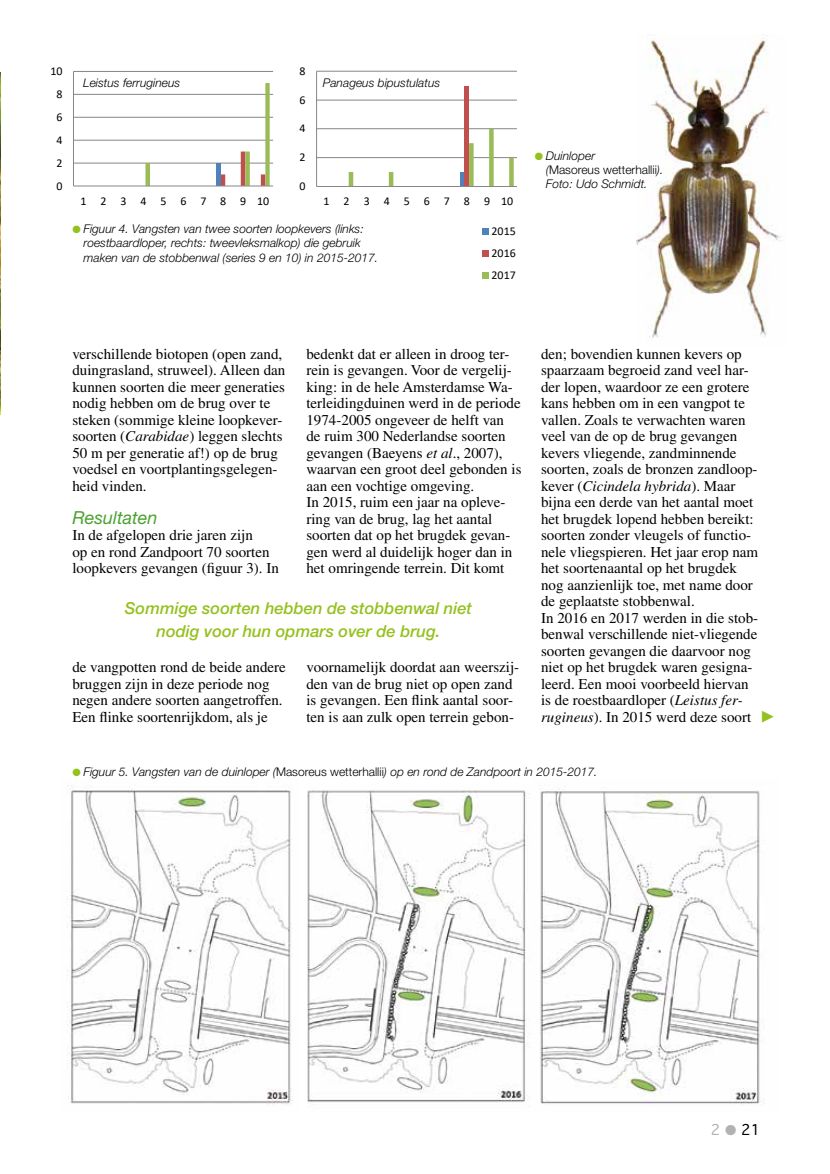
<style>
.page{position:relative;width:830px;height:1174px;background:#fff}
.page>*{position:absolute;margin:0;border:0;box-sizing:border-box;transform-origin:0 0}
.t1{font:italic 18px "Helvetica Neue LT Std";color:#4ca22f}
.t2{font:italic 500 16.5px/22.5px "Helvetica Neue LT Std";color:#95c11f;text-align:center}
.t3{font:15px/16.5px "Times LT Std";color:#000}
.t4{font:14.25px "Geneva";color:#000}
.t5{font:italic 300 12px/14.4px "Helvetica Neue LT Std";color:#000}
.t6{font:12px/21.6px "Calibri";letter-spacing:.92em;color:#000;text-align:justify}
.t7{font:12px "Calibri";letter-spacing:1.165em;color:#000}
.t8{font:12px "Calibri";letter-spacing:1.17em;color:#000}
.s1{color:#95c11f}
.s2{font-style:normal}
.s3{font-style:italic}
.s4{color:#b3b2b2}
</style>
<div class="page">
<img style="left:636px;top:35px;width:145px;height:303px">
<img style="left:0;top:72px;width:1px;height:343px">
<img style="left:67px;top:785px;width:226px;height:320px">
<img style="left:307px;top:790px;width:223px;height:313px">
<img style="left:540px;top:788px;width:225px;height:317px">
<svg style="left:73px;top:71px;width:201px;height:116px"></svg>
<svg style="left:316px;top:70px;width:201px;height:117px"></svg>
<svg style="left:482px;top:228px;width:7px;height:51px"></svg>
<p class="t6" style="left:50px;top:60px;width:14px">10</p>
<p class="t6" style="left:56px;top:83px;width:8px">8</p>
<p class="t6" style="left:56px;top:106px;width:8px">6</p>
<p class="t6" style="left:56px;top:129px;width:8px">4</p>
<p class="t6" style="left:56px;top:151px;width:8px">2</p>
<p class="t6" style="left:56px;top:174px;width:8px">0</p>
<p class="t5" style="left:83px;top:75px;width:98px">Leistus ferrugineus</p>
<p class="t7" style="left:81px;top:193px;width:190px">12345678910</p>
<p class="t6" style="left:299px;top:60px;width:8px">8</p>
<p class="t6" style="left:299px;top:88px;width:8px">6</p>
<p class="t6" style="left:299px;top:117px;width:8px">4</p>
<p class="t6" style="left:299px;top:146px;width:8px">2</p>
<p class="t6" style="left:299px;top:175px;width:8px">0</p>
<p class="t5" style="left:323px;top:75px;width:119px">Panageus bipustulatus</p>
<p class="t8" style="left:323px;top:193px;width:191px">12345678910</p>
<p class="t5" style="left:84px;top:221px;width:296px;text-indent:-11px"><span class="s1">●</span> Figuur 4. Vangsten van twee soorten loopkevers (links: roestbaardloper, rechts: tweevleksmalkop) die gebruik maken van de stobbenwal (series 9 en 10) in 2015-2017.</p>
<p class="t6" style="left:245px;top:234px;width:8px">4</p>
<p class="t6" style="left:491px;top:220px;width:26px">2015<br>2016<br>2017</p>
<p class="t5" style="left:545px;top:148px;width:119px;text-indent:-11px"><span class="s1">●</span> Duinloper<br>(<span class="s2">Masoreus wetterhallii</span>).<br>Foto: Udo Schmidt.</p>
<p class="t6" style="left:545px;top:147px;width:26px">2017</p>
<p class="t3" style="left:72px;top:345px;width:214px">verschillende biotopen (open zand, duingrasland, struweel). Alleen dan kunnen soorten die meer generaties nodig hebben om de brug over te steken (sommige kleine loopkever&shy;soorten (<span class="s3">Carabidae</span>) leggen slechts<br>50 m per generatie af!) op de brug voedsel en voortplantingsgelegen&shy;heid vinden.</p>
<p class="t1" style="left:72px;top:506px;width:87px">Resultaten</p>
<p class="t3" style="left:72px;top:527px;width:208px">In de afgelopen drie jaren zijn<br>op en rond Zandpoort 70 soorten loopkevers gevangen (figuur 3). In</p>
<p class="t3" style="left:306px;top:345px;width:216px">bedenkt dat er alleen in droog ter&shy;rein is gevangen. Voor de vergelij&shy;king: in de hele Amsterdamse Wa&shy;terleidingduinen werd in de periode<br>1974-2005 ongeveer de helft van de ruim 300 Nederlandse soorten gevangen (Baeyens <span class="s3">et al</span>., 2007), waarvan een groot deel gebonden is aan een vochtige omgeving.<br>In 2015, ruim een jaar na opleve&shy;ring van de brug, lag het aantal soorten dat op het brugdek gevan&shy;gen werd al duidelijk hoger dan in het omringende terrein. Dit komt</p>
<p class="t2" style="left:125px;top:597px;width:348px">Sommige soorten hebben de stobbenwal niet nodig voor hun opmars over de brug.</p>
<p class="t3" style="left:72px;top:659px;width:215px">de vangpotten rond de beide andere bruggen zijn in deze periode nog negen andere soorten aangetroffen.<br>Een flinke soortenrijkdom, als je</p>
<p class="t3" style="left:306px;top:659px;width:214px">voornamelijk doordat aan weerszij&shy;den van de brug niet op open zand is gevangen. Een flink aantal soor&shy;ten is aan zulk open terrein gebon-</p>
<p class="t3" style="left:541px;top:345px;width:218px">den; bovendien kunnen kevers op spaarzaam begroeid zand veel har&shy;der lopen, waardoor ze een grotere kans hebben om in een vangpot te vallen. Zoals te verwachten waren veel van de op de brug gevangen kevers vliegende, zandminnende soorten, zoals de bronzen zandloop&shy;kever (<span class="s3">Cicindela hybrida</span>). Maar bijna een derde van het aantal moet het brugdek lopend hebben bereikt: soorten zonder vleugels of functio&shy;nele vliegspieren. Het jaar erop nam het soortenaantal op het brugdek nog aanzienlijk toe, met name door de geplaatste stobbenwal.<br>In 2016 en 2017 werden in die stob&shy;benwal verschillende niet-vliegende soorten gevangen die daarvoor nog niet op het brugdek waren gesigna&shy;leerd. Een mooi voorbeeld hiervan is de roestbaardloper (<span class="s3">Leistus fer&shy;rugineus</span>). In 2015 werd deze soort</p>
<p class="t5" style="left:72px;top:764px;width:526px"><span class="s1">●</span> Figuur 5. Vangsten van de duinloper (<span class="s2">Masoreus wetterhallii</span>) op en rond de Zandpoort in 2015-2017.</p>
<p class="t4" style="left:710px;top:1121px;width:51px"><span class="s4">2</span> <span class="s4">●</span> 21</p>
</div>
